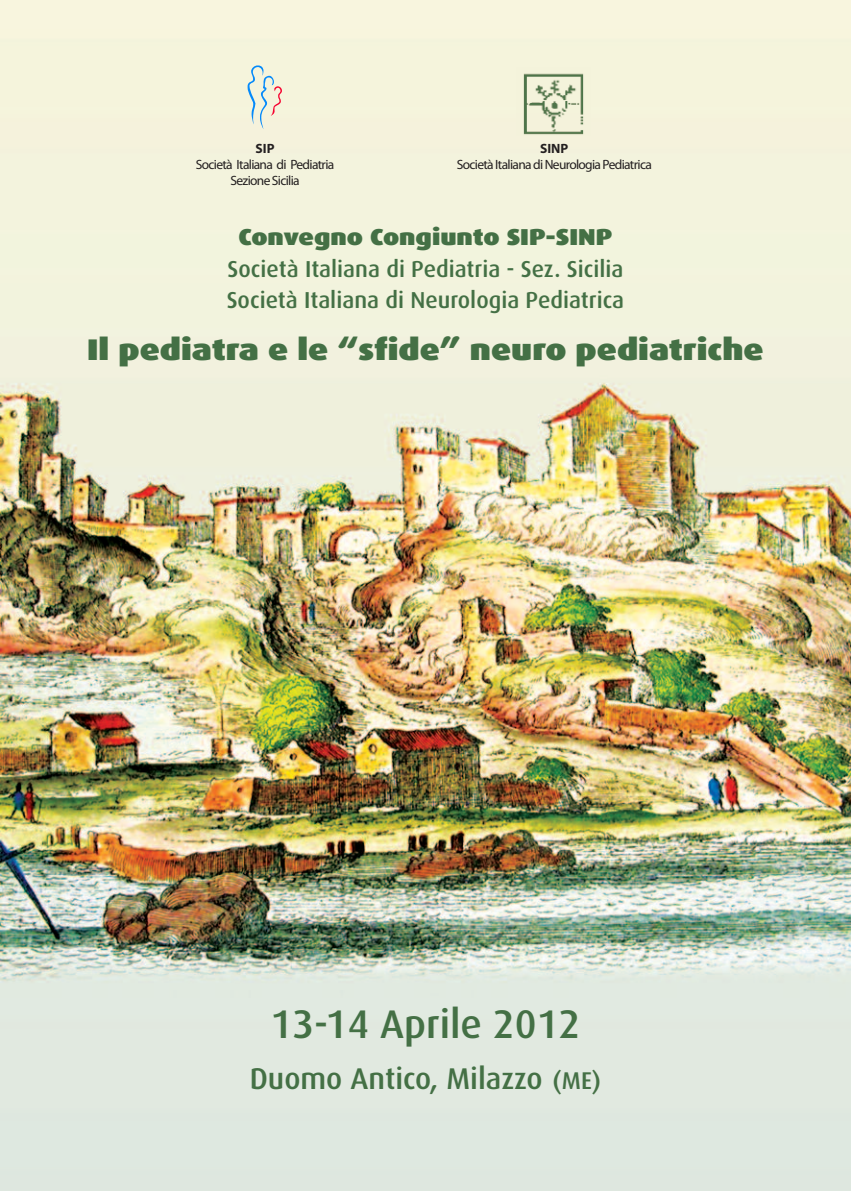
<style>
.page{position:relative;width:851px;height:1191px;background:#fff}
.page>*{position:absolute;margin:0;border:0;box-sizing:border-box;transform-origin:0 0}
.t1{font:500 40px "Dax";color:#447045}
.t2{font:500 30px "Dax";color:#447045}
.t3{font:900 29.8px "Dax Wide";color:#447045}
.t4{font:500 23px/31.4px "Dax";color:#447045}
.t5{font:900 23px "Dax Wide";color:#447045}
.t6{font:13.4px/16.2px "Myriad Pro";letter-spacing:-.05em;color:#231f20;text-align:center}
.t7{font:700 13.4px "Myriad Pro";color:#231f20}
.s1{font-size:24.2px}
</style>
<div class="page">
<img style="left:0;top:0;width:850px;height:1191px">
<svg style="left:247px;top:65px;width:35px;height:64px;background:#dce2da"></svg>
<img style="left:517px;top:67px;width:73px;height:68px">
<p class="t7" style="left:255px;top:143px;width:20px">SIP</p>
<p class="t6" style="left:196px;top:157px;width:140px">Società Italiana di Pediatria<br>Sezione Sicilia</p>
<p class="t7" style="left:540px;top:143px;width:30px">SINP</p>
<p class="t6" style="left:456px;top:157px;width:196px">Società Italiana di Neurologia Pediatrica</p>
<h3 class="t5" style="left:238px;top:223px;width:375px">Convegno Congiunto SIP-SINP</h3>
<h3 class="t4" style="left:227px;top:254px;width:399px">Società Italiana di Pediatria - Sez. Sicilia<br>Società Italiana di Neurologia Pediatrica</h3>
<h3 class="t3" style="left:87px;top:332px;width:677px">Il pediatra e le “sfide” neuro pediatriche</h3>
<h1 class="t1" style="left:270px;top:1006px;width:311px">13-14 Aprile 2012</h1>
<h2 class="t2" style="left:250px;top:1066px;width:353px">Duomo Antico, Milazzo <span class="s1">(ME)</span></h2>
</div>
